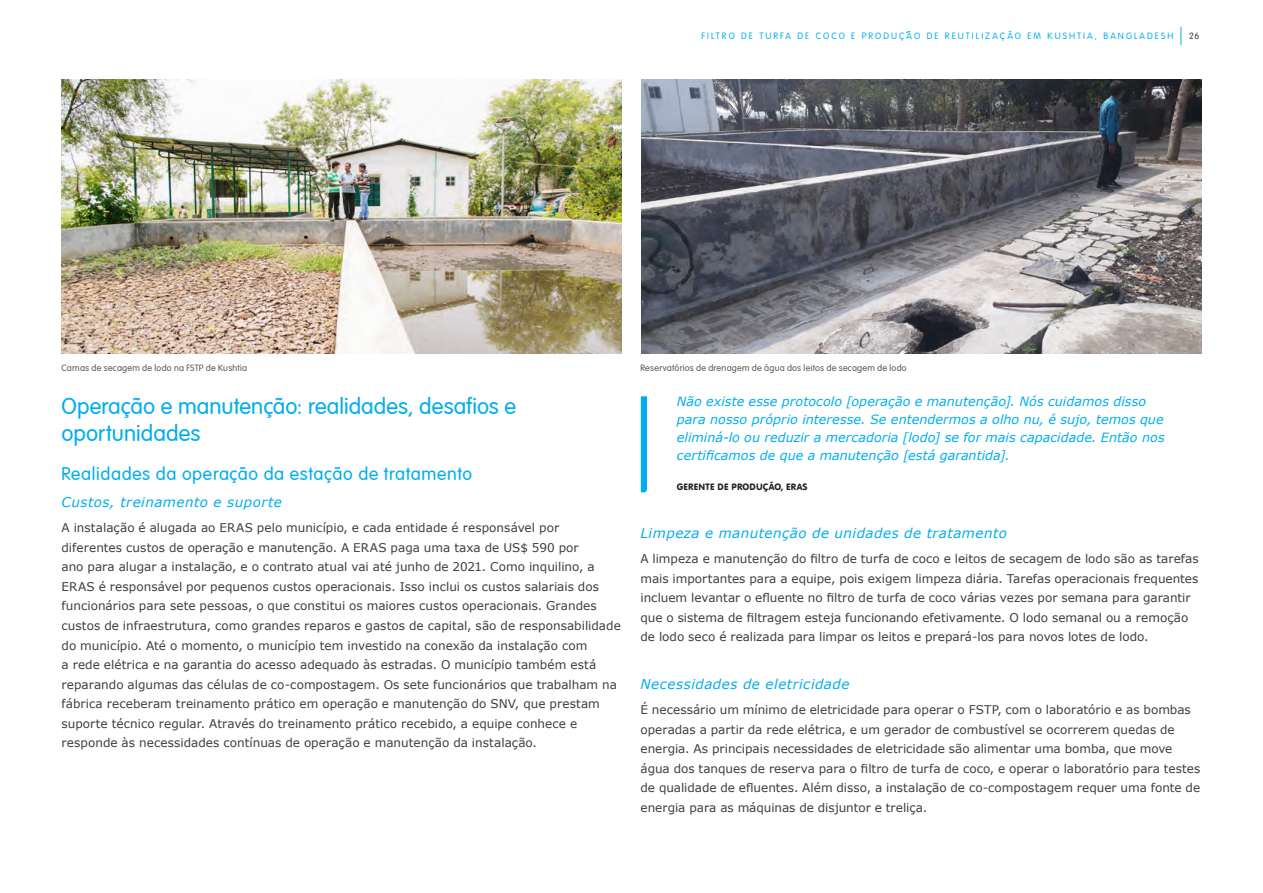
<style>
.page{position:relative;width:1263px;height:893px;background:#fff}
.page>*{position:absolute;margin:0;border:0;box-sizing:border-box;transform-origin:0 0}
.t1{font:300 22.5px/27px "VAG Rounded LT";letter-spacing:.005em;color:#00aeef}
.t2{font:300 18px "VAG Rounded LT";letter-spacing:.035em;color:#00aeef}
.t3{font:italic 13.5px "Verdana";letter-spacing:.035em;color:#00aeef}
.NEW_Pull_Quote{font:italic 12.75px/18px "Verdana";letter-spacing:.005em;color:#00aeef}
.t4{font:12px/19.5px "Verdana";color:#3e3e3f}
.t5{font:300 9px "VAG Rounded LT";letter-spacing:.23em;color:#00aeef}
.Photo_Description{font:300 9px "VAG Rounded LT";letter-spacing:.03em;color:#57585a}
.Photo_Description-2{font:300 9px "VAG Rounded";letter-spacing:.03em;color:#57585a}
.NEW_Pull_Quote-2{font:9px "VAG Rounded BT";letter-spacing:.02em;color:#231f20}
.t6{font:300 9px "VAG Rounded";color:#3e3e3f}
</style>
<div class="page">
<svg style="left:641px;top:396px;width:6px;height:96px"></svg>
<img style="left:62px;top:80px;width:560px;height:274px">
<img style="left:641px;top:80px;width:560px;height:274px">
<svg style="left:1181px;top:27px;width:1px;height:18px"></svg>
<p class="t5" style="left:701px;top:31px;width:473px">FILTRO DE TURFA DE COCO E PRODUÇÃO DE REUTILIZAÇÃO EM KUSHTIA, BANGLADESH</p>
<p class="t6" style="left:1189px;top:31px;width:12px">26</p>
<p class="Photo_Description-2" style="left:62px;top:363px;width:187px">Camas de secagem de lodo na FSTP de Kushtia</p>
<p class="Photo_Description" style="left:640px;top:363px;width:268px">Reservatórios de drenagem de água dos leitos de secagem de lodo</p>
<h1 class="t1" style="left:62px;top:393px;width:456px">Operação e manutenção: realidades, desafios e oportunidades</h1>
<h2 class="t2" style="left:62px;top:464px;width:412px">Realidades da operação da estação de tratamento</h2>
<h3 class="t3" style="left:62px;top:493px;width:222px">Custos, treinamento e suporte</h3>
<h3 class="t4" style="left:62px;top:518px;width:561px">A instalação é alugada ao ERAS pelo município, e cada entidade é responsável por diferentes custos de operação e manutenção. A ERAS paga uma taxa de US$ 590 por<br>ano para alugar a instalação, e o contrato atual vai até junho de 2021. Como inquilino, a ERAS é responsável por pequenos custos operacionais. Isso inclui os custos salariais dos funcionários para sete pessoas, o que constitui os maiores custos operacionais. Grandes custos de infraestrutura, como grandes reparos e gastos de capital, são de responsabilidade do município. Até o momento, o município tem investido na conexão da instalação com<br>a rede elétrica e na garantia do acesso adequado às estradas. O município também está reparando algumas das células de co-compostagem. Os sete funcionários que trabalham na fábrica receberam treinamento prático em operação e manutenção do SNV, que prestam suporte técnico regular. Através do treinamento prático recebido, a equipe conhece e responde às necessidades contínuas de operação e manutenção da instalação.</h3>
<p class="NEW_Pull_Quote" style="left:677px;top:392px;width:489px">Não existe esse protocolo [operação e manutenção]. Nós cuidamos disso para nosso próprio interesse. Se entendermos a olho nu, é sujo, temos que eliminá-lo ou reduzir a mercadoria [lodo] se for mais capacidade. Então nos certificamos de que a manutenção [está garantida].</p>
<p class="NEW_Pull_Quote-2" style="left:677px;top:481px;width:132px">GERENTE DE PRODUÇÃO, ERAS</p>
<h3 class="t3" style="left:640px;top:523px;width:368px">Limpeza e manutenção de unidades de tratamento</h3>
<h3 class="t4" style="left:640px;top:549px;width:560px">A limpeza e manutenção do filtro de turfa de coco e leitos de secagem de lodo são as tarefas mais importantes para a equipe, pois exigem limpeza diária. Tarefas operacionais frequentes incluem levantar o efluente no filtro de turfa de coco várias vezes por semana para garantir que o sistema de filtragem esteja funcionando efetivamente. O lodo semanal ou a remoção de lodo seco é realizada para limpar os leitos e prepará-los para novos lotes de lodo.</h3>
<h3 class="t3" style="left:640px;top:675px;width:210px">Necessidades de eletricidade</h3>
<h3 class="t4" style="left:640px;top:700px;width:561px">É necessário um mínimo de eletricidade para operar o FSTP, com o laboratório e as bombas operadas a partir da rede elétrica, e um gerador de combustível se ocorrerem quedas de energia. As principais necessidades de eletricidade são alimentar uma bomba, que move água dos tanques de reserva para o filtro de turfa de coco, e operar o laboratório para testes de qualidade de efluentes. Além disso, a instalação de co-compostagem requer uma fonte de energia para as máquinas de disjuntor e treliça.</h3>
</div>
